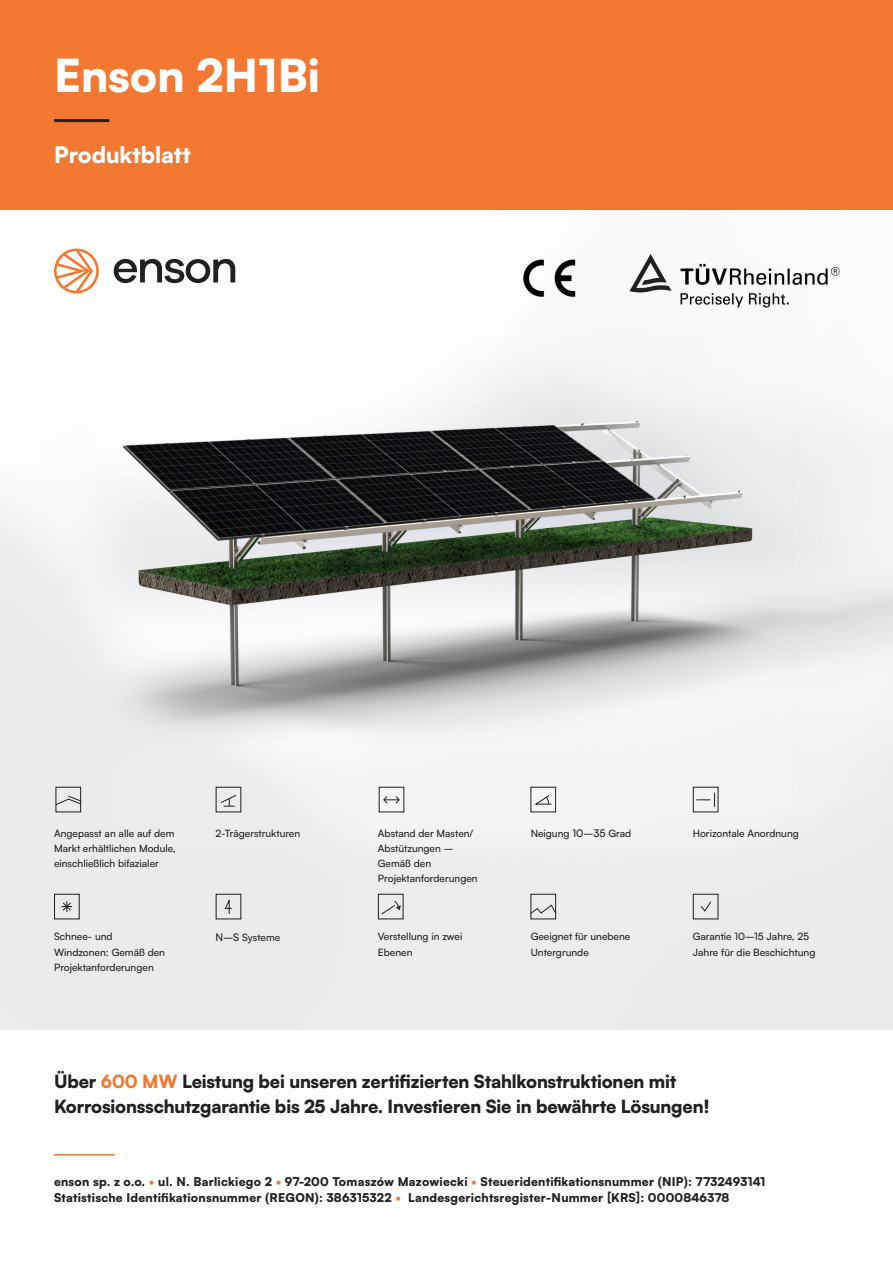
<style>
.page{position:relative;width:893px;height:1263px;background:#fff}
.page>*{position:absolute;margin:0;border:0;box-sizing:border-box;transform-origin:0 0}
.haslo{font:900 45px "Satoshi";color:#fff}
.haslo-2{font:900 22.5px "Satoshi";color:#fff}
.t1{font:900 18px/25.5px "Satoshi";letter-spacing:-.01em;color:#231f20}
.t2{font:900 12px/16.5px "Satoshi";letter-spacing:.02em;color:#231f20}
.body{font:500 10.2px/15.1px "Satoshi";color:#231f20}
.s1{font-size:10.5px}
.s2{color:#f37932}
</style>
<div class="page">
<hr style="left:54px;top:1154px;width:61px;height:1px;background:#f37932">
<div style="left:0;top:0;width:893px;height:213px;background:#f37932"></div>
<hr style="left:54px;top:119px;width:55px;height:3px;background:#231f20">
<img style="left:0;top:210px;width:893px;height:819px">
<img style="left:611px;top:247px;width:247px;height:80px">
<img style="left:521px;top:258px;width:56px;height:39px">
<svg style="left:54px;top:249px;width:45px;height:44px"></svg>
<svg style="left:114px;top:259px;width:121px;height:24px"></svg>
<svg style="left:224px;top:896px;width:9px;height:19px"></svg>
<svg style="left:529px;top:904px;width:28px;height:11px"></svg>
<svg style="left:700px;top:900px;width:12px;height:13px"></svg>
<svg style="left:57px;top:795px;width:25px;height:11px"></svg>
<svg style="left:220px;top:794px;width:17px;height:13px"></svg>
<svg style="left:382px;top:795px;width:19px;height:10px"></svg>
<svg style="left:533px;top:794px;width:20px;height:11px"></svg>
<svg style="left:696px;top:793px;width:19px;height:14px"></svg>
<svg style="left:62px;top:901px;width:10px;height:11px"></svg>
<svg style="left:380px;top:900px;width:21px;height:15px"></svg>
<div style="left:55px;top:787px;width:26px;height:25px;border:1px solid #231f20"></div>
<div style="left:530px;top:787px;width:26px;height:25px;border:1px solid #231f20"></div>
<div style="left:693px;top:787px;width:25px;height:25px;border:1px solid #231f20"></div>
<div style="left:693px;top:894px;width:25px;height:25px;border:1px solid #231f20"></div>
<div style="left:530px;top:894px;width:26px;height:25px;border:1px solid #231f20"></div>
<div style="left:378px;top:894px;width:26px;height:25px;border:1px solid #231f20"></div>
<div style="left:54px;top:894px;width:26px;height:25px;border:1px solid #231f20"></div>
<p class="haslo" style="left:54px;top:42px;width:267px">Enson 2H1Bi</p>
<p class="haslo-2" style="left:54px;top:138px;width:138px">Produktblatt</p>
<p class="body" style="left:54px;top:825px;width:123px">Angepasst an alle auf dem<br>Markt erhältlichen Module, einschließlich bifazialer</p>
<p class="body" style="left:54px;top:929px;width:113px">Schnee- und<br>Windzonen: Gemäß den<br>Projektanforderungen</p>
<p class="body" style="left:216px;top:825px;width:86px">2-Trägerstrukturen</p>
<p class="body" style="left:216px;top:929px;width:66px"><span class="s1">N–S</span> Systeme</p>
<p class="body" style="left:378px;top:825px;width:101px">Abstand der Masten/<br>Abstützungen –<br>Gemäß den<br>Projektanforderungen</p>
<p class="body" style="left:378px;top:929px;width:86px">Verstellung in zwei<br>Ebenen</p>
<p class="body" style="left:531px;top:825px;width:102px">Neigung <span class="s1">10–35</span> Grad</p>
<p class="body" style="left:531px;top:929px;width:101px">Geeignet für unebene<br>Untergrunde</p>
<p class="body" style="left:693px;top:825px;width:108px">Horizontale Anordnung</p>
<p class="body" style="left:693px;top:929px;width:124px">Garantie 10–15 Jahre, 25<br>Jahre für die Beschichtung</p>
<h3 class="t1" style="left:54px;top:1067px;width:657px">Über <span class="s2">600 MW</span> Leistung bei unseren zertifizierten Stahlkonstruktionen mit<br>Korrosionsschutzgarantie bis 25 Jahre. Investieren Sie in bewährte Lösungen!</h3>
<p class="t2" style="left:54px;top:1172px;width:713px">enson sp. z o.o. <span class="s2">•</span> ul. N. Barlickiego 2 <span class="s2">•</span> 97-200 Tomaszów Mazowiecki <span class="s2">•</span> Steueridentifikationsnummer (NIP): 7732493141<br>Statistische Identifikationsnummer (REGON): 386315322 <span class="s2">•</span> Landesgerichtsregister-Nummer [KRS]: 0000846378</p>
</div>
